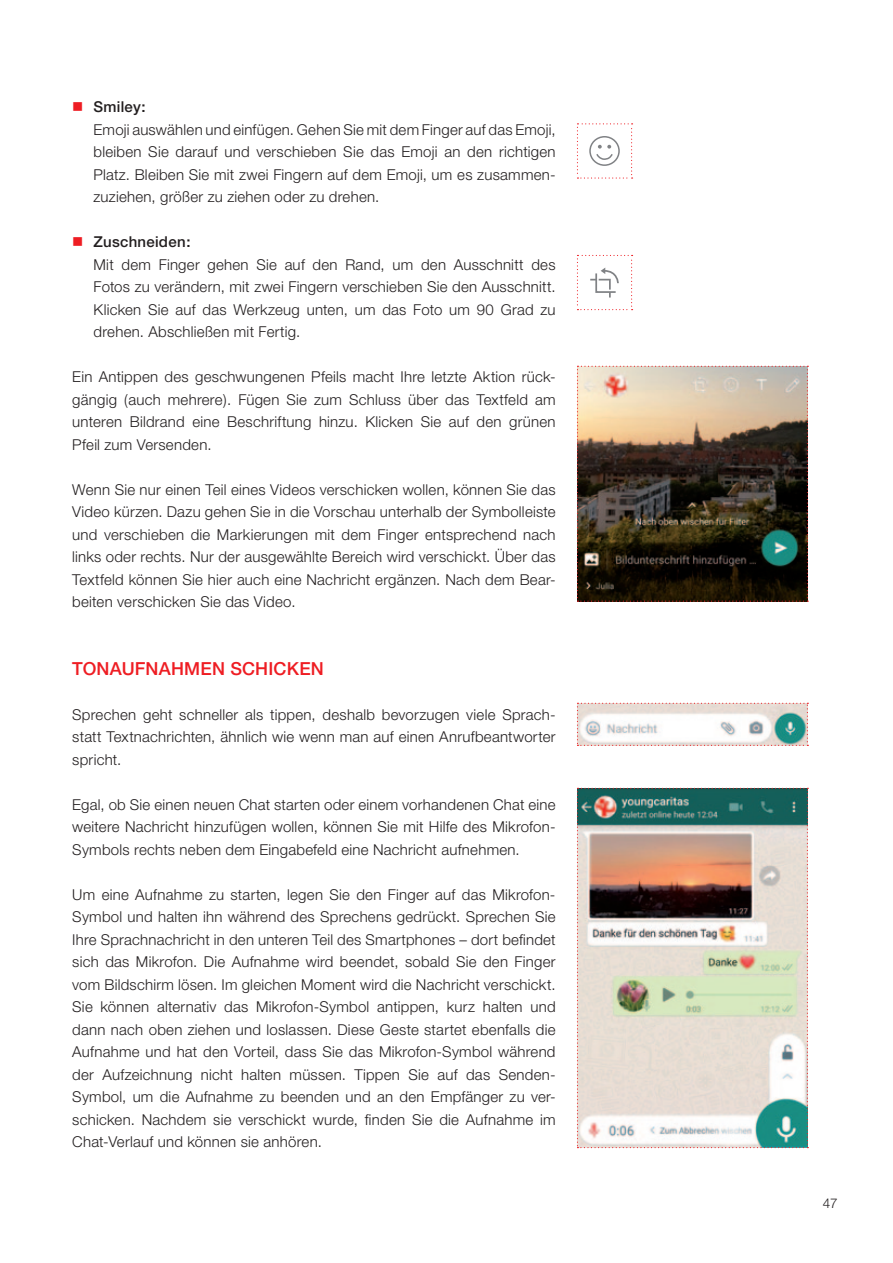
<style>
.page{position:relative;width:893px;height:1263px;background:#fff}
.page>*{position:absolute;margin:0;border:0;box-sizing:border-box;transform-origin:0 0}
.t1{font:500 18px "Helvetica Neue";letter-spacing:.01em;color:#ee1d23}
.t2{font:300 15px/22.5px "Helvetica Neue";letter-spacing:.015em;color:#231f20;text-align:justify}
.t3{font:300 13.5px "Helvetica Neue";color:#231f20}
.s1{color:#ee1d23}
.s2{font-weight:500}
</style>
<div class="page">
<svg style="left:577px;top:703px;width:231px;height:43px"></svg>
<img style="left:577px;top:366px;width:231px;height:236px">
<svg style="left:577px;top:123px;width:56px;height:56px"></svg>
<svg style="left:577px;top:255px;width:56px;height:55px"></svg>
<img style="left:577px;top:788px;width:231px;height:360px">
<p class="t2" style="left:94px;top:95px;width:464px;text-align:left;text-indent:-21px"><span class="s1">■</span> <span class="s2">SMILEY:<br></span>Emoji auswählen und einfügen. Gehen Sie mit dem Finger auf das Emoji, bleiben Sie darauf und verschieben Sie das Emoji an den richtigen Platz. Bleiben Sie mit zwei Fingern auf dem Emoji, um es zusammen&shy;zuziehen, größer zu ziehen oder zu drehen.</p>
<p class="t2" style="left:94px;top:230px;width:464px;text-align:left;text-indent:-21px"><span class="s1">■</span> <span class="s2">ZUSCHNEIDEN:<br></span>Mit dem Finger gehen Sie auf den Rand, um den Ausschnitt des Fotos zu verändern, mit zwei Fingern verschieben Sie den Ausschnitt.<br>Klicken Sie auf das Werkzeug unten, um das Foto um 90 Grad zu drehen. Abschließen mit Fertig.</p>
<p class="t2" style="left:72px;top:365px;width:485px">Ein Antippen des geschwungenen Pfeils macht Ihre letzte Aktion rück&shy;gängig (auch mehrere). Fügen Sie zum Schluss über das Textfeld am unteren Bildrand eine Beschriftung hinzu. Klicken Sie auf den grünen Pfeil zum Versenden.</p>
<p class="t2" style="left:72px;top:478px;width:485px">Wenn Sie nur einen Teil eines Videos verschicken wollen, können Sie das Video kürzen. Dazu gehen Sie in die Vorschau unterhalb der Symbolleiste und verschieben die Markierungen mit dem Finger entsprechend nach links oder rechts. Nur der ausgewählte Bereich wird verschickt. Über das Textfeld können Sie hier auch eine Nachricht ergänzen. Nach dem Bear&shy;beiten verschicken Sie das Video.</p>
<p class="t1" style="left:72px;top:658px;width:51px">TONAUF</p>
<p class="t1" style="left:146px;top:658px;width:98px">NAHMEN SCHICK</p>
<p class="t1" style="left:299px;top:658px;width:26px">EN</p>
<p class="t2" style="left:72px;top:703px;width:485px">Sprechen geht schneller als tippen, deshalb bevorzugen viele Sprach&shy;statt Textnachrichten, ähnlich wie wenn man auf einen Anrufbeantworter spricht.</p>
<p class="t2" style="left:72px;top:793px;width:485px">Egal, ob Sie einen neuen Chat starten oder einem vorhandenen Chat eine weitere Nachricht hinzufügen wollen, können Sie mit Hilfe des Mikrofon-Symbols rechts neben dem Eingabefeld eine Nachricht aufnehmen.</p>
<p class="t2" style="left:72px;top:883px;width:485px">Um eine Aufnahme zu starten, legen Sie den Finger auf das Mikrofon-Symbol und halten ihn während des Sprechens gedrückt. Sprechen Sie Ihre Sprachnachricht in den unteren Teil des Smartphones – dort befindet sich das Mikrofon. Die Aufnahme wird beendet, sobald Sie den Finger vom Bildschirm lösen. Im gleichen Moment wird die Nachricht verschickt.<br>Sie können alternativ das Mikrofon-Symbol antippen, kurz halten und dann nach oben ziehen und loslassen. Diese Geste startet ebenfalls die Aufnahme und hat den Vorteil, dass Sie das Mikrofon-Symbol während der Aufzeichnung nicht halten müssen. Tippen Sie auf das Senden-Symbol, um die Aufnahme zu beenden und an den Empfänger zu ver&shy;schicken. Nachdem sie verschickt wurde, finden Sie die Aufnahme im Chat-Verlauf und können sie anhören.</p>
<p class="t3" style="left:823px;top:1195px;width:17px">47</p>
</div>
